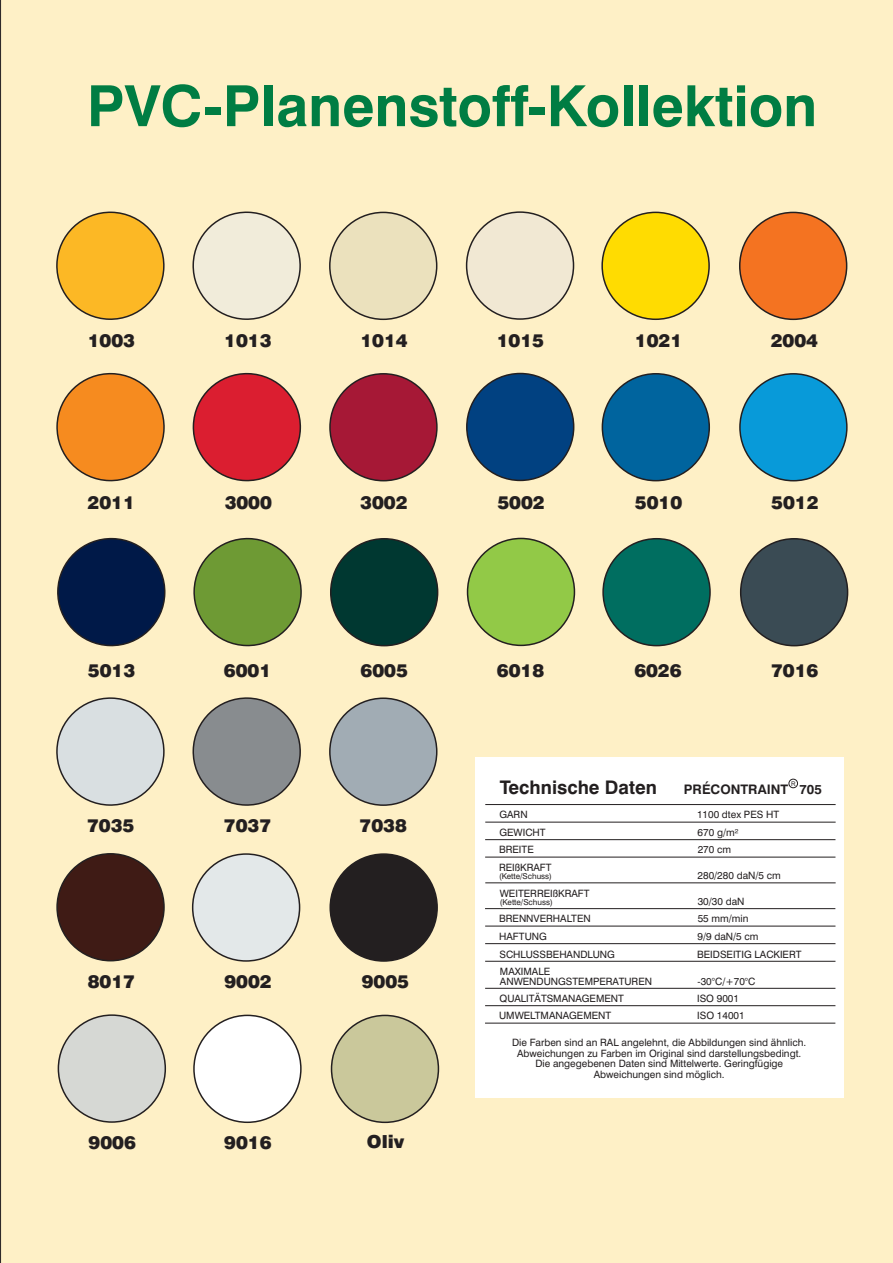
<style>
.page{position:relative;width:893px;height:1263px;background:#fef0c6}
.page>*{position:absolute;margin:0;border:0;box-sizing:border-box;transform-origin:0 0}
.t1{font:700 56.85px "Swiss 721 BT";color:#007d43}
.t2{font:700 18.75px "Swiss 721 BT";color:#231f20}
.t3{font:900 18px "Swiss 721 BT";color:#231f20}
.t4{font:700 13.2px "Swiss 721 BT";color:#231f20}
.t5{font:10.05px/10.5px "Swiss 721 BT";color:#231f20;text-align:center}
.t6{font:8.1px "Swiss 721 BT";color:#231f20}
.t7{font:6.3px "Arial";color:#231f20}
</style>
<div class="page">
<div style="left:602px;top:538px;width:109px;height:108px;background:#006e60;border:2px solid #231f20;border-radius:50%"></div>
<div style="left:476px;top:757px;width:368px;height:340px;background:#fff"></div>
<hr style="left:485px;top:804px;width:351px;height:1px;background:#231f20">
<hr style="left:485px;top:822px;width:351px;height:1px;background:#231f20">
<hr style="left:485px;top:839px;width:350px;height:1px;background:#231f20">
<hr style="left:485px;top:857px;width:350px;height:1px;background:#231f20">
<hr style="left:485px;top:882px;width:351px;height:1px;background:#231f20">
<hr style="left:485px;top:908px;width:350px;height:1px;background:#231f20">
<hr style="left:485px;top:926px;width:350px;height:1px;background:#231f20">
<hr style="left:485px;top:943px;width:350px;height:1px;background:#231f20">
<hr style="left:485px;top:961px;width:350px;height:1px;background:#231f20">
<hr style="left:485px;top:988px;width:350px;height:1px;background:#231f20">
<hr style="left:485px;top:1005px;width:350px;height:1px;background:#231f20">
<hr style="left:485px;top:1023px;width:350px;height:1px;background:#231f20">
<div style="left:789px;top:779px;width:9px;height:9px;border:1px solid #231f20;border-radius:50%"></div>
<div style="left:740px;top:538px;width:108px;height:108px;background:#3a4b54;border:2px solid #231f20;border-radius:50%"></div>
<div style="left:330px;top:538px;width:108px;height:108px;background:#003831;border:2px solid #231f20;border-radius:50%"></div>
<div style="left:467px;top:538px;width:108px;height:108px;background:#92c947;border:2px solid #231f20;border-radius:50%"></div>
<svg style="left:193px;top:537px;width:109px;height:109px;background:#8ba853"></svg>
<svg style="left:57px;top:537px;width:108px;height:109px;background:#384761"></svg>
<div style="left:192px;top:853px;width:108px;height:109px;background:#e3e8e9;border:2px solid #231f20;border-radius:50%"></div>
<div style="left:329px;top:853px;width:109px;height:109px;background:#231f20;border:2px solid #231f20;border-radius:50%"></div>
<div style="left:56px;top:853px;width:109px;height:108px;background:#3f1b15;border:2px solid #231f20;border-radius:50%"></div>
<div style="left:193px;top:1015px;width:109px;height:108px;background:#fff;border:2px solid #231f20;border-radius:50%"></div>
<div style="left:331px;top:1015px;width:108px;height:108px;background:#cac89b;border:2px solid #231f20;border-radius:50%"></div>
<div style="left:58px;top:1014px;width:108px;height:109px;background:#d6d8d4;border:2px solid #231f20;border-radius:50%"></div>
<div style="left:602px;top:373px;width:108px;height:108px;background:#00649e;border:2px solid #231f20;border-radius:50%"></div>
<div style="left:739px;top:373px;width:109px;height:108px;background:#089ad9;border:2px solid #231f20;border-radius:50%"></div>
<div style="left:329px;top:373px;width:109px;height:108px;background:#a61836;border:2px solid #231f20;border-radius:50%"></div>
<div style="left:466px;top:373px;width:108px;height:108px;background:#014181;border:2px solid #231f20;border-radius:50%"></div>
<svg style="left:193px;top:372px;width:108px;height:109px;background:#da4b4f"></svg>
<svg style="left:56px;top:372px;width:109px;height:109px;background:#ee9d44"></svg>
<div style="left:601px;top:212px;width:109px;height:108px;background:#ffdc01;border:2px solid #231f20;border-radius:50%"></div>
<div style="left:739px;top:212px;width:108px;height:108px;background:#f47321;border:2px solid #231f20;border-radius:50%"></div>
<div style="left:329px;top:212px;width:108px;height:108px;background:#ebe1bd;border:2px solid #231f20;border-radius:50%"></div>
<div style="left:466px;top:211px;width:108px;height:109px;background:#f1e8d3;border:2px solid #231f20;border-radius:50%"></div>
<svg style="left:192px;top:211px;width:109px;height:109px;background:#ebe4cd"></svg>
<svg style="left:56px;top:211px;width:109px;height:109px;background:#f3bd48"></svg>
<div style="left:329px;top:697px;width:108px;height:109px;background:#a1acb4;border:2px solid #231f20;border-radius:50%"></div>
<svg style="left:193px;top:697px;width:108px;height:109px;background:#9d9c96"></svg>
<svg style="left:56px;top:697px;width:109px;height:109px;background:#d9dad2"></svg>
<h1 class="t1" style="left:87px;top:83px;width:732px">PVC-Planenstoff-Kollektion</h1>
<h3 class="t3" style="left:88px;top:333px;width:49px">1003</h3>
<h3 class="t3" style="left:224px;top:333px;width:49px">1013</h3>
<h3 class="t3" style="left:360px;top:333px;width:49px">1014</h3>
<h3 class="t3" style="left:497px;top:333px;width:49px">1015</h3>
<h3 class="t3" style="left:635px;top:333px;width:49px">1021</h3>
<h3 class="t3" style="left:771px;top:333px;width:49px">2004</h3>
<h3 class="t3" style="left:88px;top:496px;width:49px">2011</h3>
<h3 class="t3" style="left:225px;top:496px;width:49px">3000</h3>
<h3 class="t3" style="left:360px;top:495px;width:49px">3002</h3>
<h3 class="t3" style="left:497px;top:495px;width:49px">5002</h3>
<h3 class="t3" style="left:635px;top:495px;width:49px">5010</h3>
<h3 class="t3" style="left:771px;top:495px;width:49px">5012</h3>
<h3 class="t3" style="left:88px;top:663px;width:49px">5013</h3>
<h3 class="t3" style="left:224px;top:663px;width:49px">6001</h3>
<h3 class="t3" style="left:361px;top:663px;width:49px">6005</h3>
<h3 class="t3" style="left:497px;top:663px;width:49px">6018</h3>
<h3 class="t3" style="left:634px;top:663px;width:49px">6026</h3>
<h3 class="t3" style="left:771px;top:664px;width:49px">7016</h3>
<h3 class="t3" style="left:87px;top:818px;width:49px">7035</h3>
<h3 class="t3" style="left:224px;top:818px;width:49px">7037</h3>
<h3 class="t3" style="left:360px;top:818px;width:49px">7038</h3>
<h3 class="t3" style="left:88px;top:974px;width:49px">8017</h3>
<h3 class="t3" style="left:224px;top:974px;width:49px">9002</h3>
<h3 class="t3" style="left:362px;top:974px;width:49px">9005</h3>
<h3 class="t3" style="left:89px;top:1135px;width:49px">9006</h3>
<h3 class="t3" style="left:224px;top:1135px;width:49px">9016</h3>
<h3 class="t3" style="left:367px;top:1134px;width:39px">Oliv</h3>
<h2 class="t2" style="left:500px;top:780px;width:159px">Technische Daten</h2>
<p class="t7" style="left:791px;top:781px;width:6px">R</p>
<h3 class="t4" style="left:684px;top:784px;width:140px">PRÉCONTRAINT 705</h3>
<p class="t5" style="left:499px;top:810px;width:30px">GARN</p>
<p class="t5" style="left:697px;top:810px;width:84px">1100 dtex PES HT</p>
<p class="t5" style="left:499px;top:828px;width:48px">GEWICHT</p>
<p class="t5" style="left:698px;top:828px;width:42px">670 g/m²</p>
<p class="t5" style="left:499px;top:845px;width:36px">BREITE</p>
<p class="t5" style="left:698px;top:845px;width:35px">270 cm</p>
<p class="t5" style="left:499px;top:863px;width:54px">REIßKRAFT</p>
<p class="t6" style="left:499px;top:873px;width:54px">(Kette/Schuss)</p>
<p class="t5" style="left:698px;top:871px;width:85px">280/280 daN/5 cm</p>
<p class="t5" style="left:499px;top:914px;width:93px">BRENNVERHALTEN</p>
<p class="t5" style="left:698px;top:914px;width:52px">55 mm/min</p>
<p class="t5" style="left:500px;top:889px;width:91px">WEITERREIßKRAFT</p>
<p class="t6" style="left:500px;top:898px;width:54px">(Kette/Schuss)</p>
<p class="t5" style="left:698px;top:897px;width:48px">30/30 daN</p>
<p class="t5" style="left:499px;top:932px;width:49px">HAFTUNG</p>
<p class="t5" style="left:698px;top:932px;width:63px">9/9 daN/5 cm</p>
<p class="t5" style="left:499px;top:950px;width:117px">SCHLUSSBEHANDLUNG</p>
<p class="t5" style="left:697px;top:950px;width:106px">BEIDSEITIG LACKIERT</p>
<p class="t5" style="left:500px;top:968px;width:154px;line-height:9.4px;text-align:left">MAXIMALE<br>ANWENDUNGSTEMPERATUREN</p>
<p class="t5" style="left:697px;top:977px;width:59px">-30°C/+70°C</p>
<p class="t5" style="left:500px;top:994px;width:126px">QUALITÄTSMANAGEMENT</p>
<p class="t5" style="left:697px;top:994px;width:43px">ISO 9001</p>
<p class="t5" style="left:499px;top:1011px;width:114px">UMWELTMANAGEMENT</p>
<p class="t5" style="left:697px;top:1011px;width:49px">ISO 14001</p>
<p class="t5" style="left:512px;top:1038px;width:296px">Die Farben sind an RAL angelehnt, die Abbildungen sind ähnlich.<br>Abweichungen zu Farben im Original sind darstellungsbedingt.<br>Die angegebenen Daten sind Mittelwerte. Geringfügige Abweichungen sind möglich.</p>
</div>
